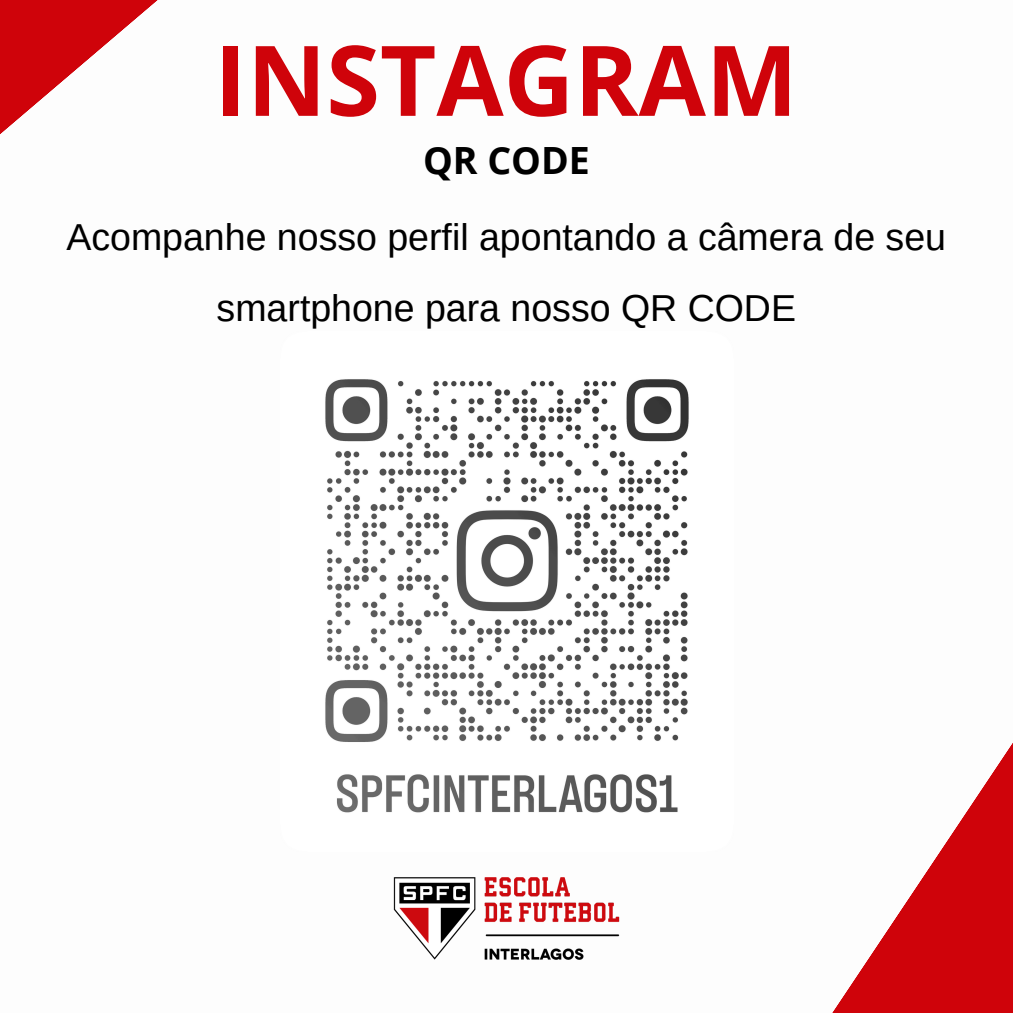
<style>
.page{position:relative;width:1013px;height:1013px;background:#fff}
.page>*{position:absolute;margin:0;border:0;box-sizing:border-box;transform-origin:0 0}
.t1{font:700 97.5px "Open Sans";color:#cf030a}
.t2{font:37.5px/71.2px "Arimo";color:#000;text-align:center}
.t3{font:700 37.5px "Open Sans";color:#000}
</style>
<div class="page">
<img style="left:393px;top:877px;width:227px;height:83px">
<svg style="left:833px;top:744px;width:179px;height:268px"></svg>
<svg style="left:0;top:0;width:158px;height:134px"></svg>
<img style="left:325px;top:379px;width:364px;height:434px">
<h2 class="t1" style="left:215px;top:12px;width:584px">INSTAGRAM</h2>
<p class="t3" style="left:423px;top:133px;width:168px">QR CODE</p>
<h1 class="t2" style="left:66px;top:201px;width:881px">Acompanhe nosso perfil apontando a câmera de seu smartphone para nosso QR CODE</h1>
</div>
